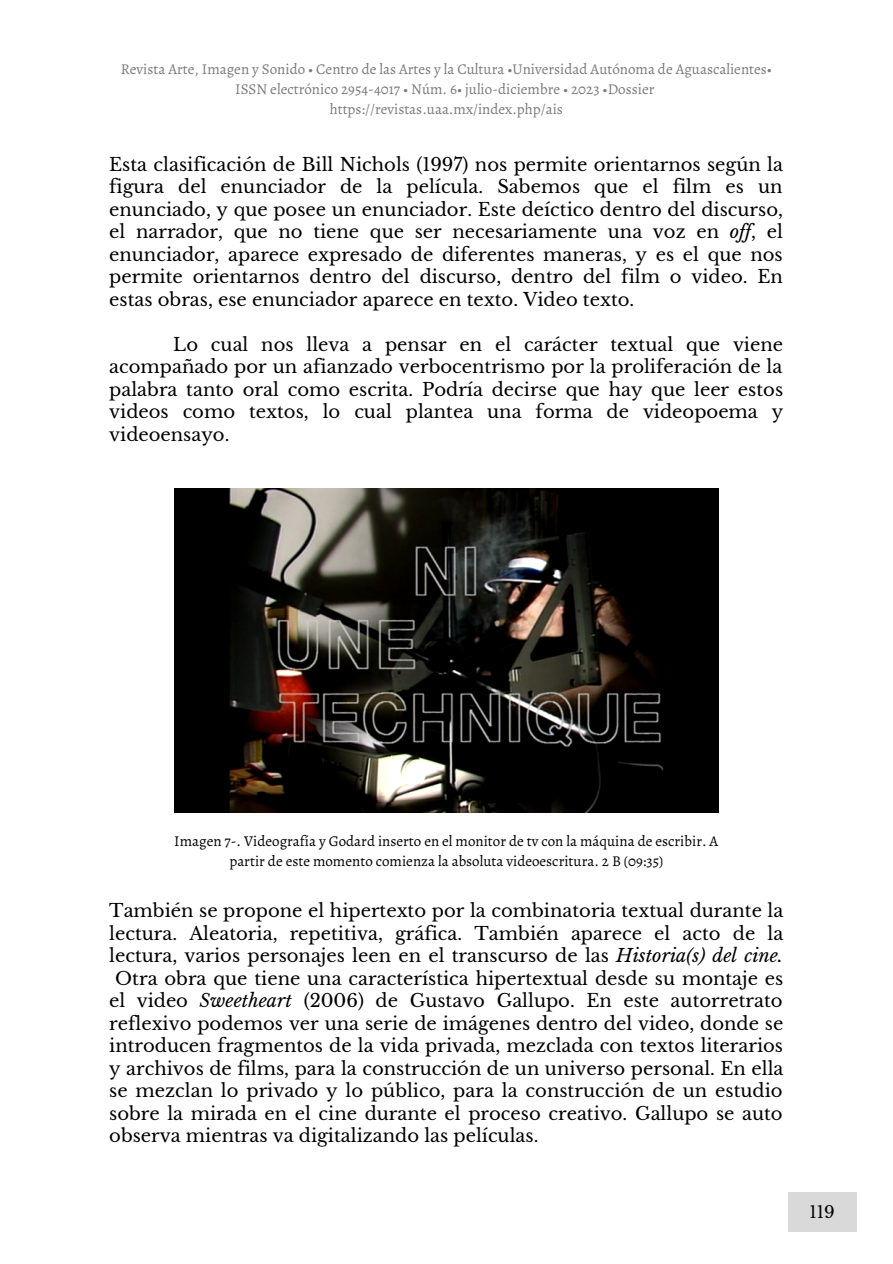
<style>
.page{position:relative;width:893px;height:1264px;background:#fff}
.page>*{position:absolute;margin:0;border:0;box-sizing:border-box;transform-origin:0 0}
.t1{font:18px/22.5px "Libre Baskerville";color:#000;text-align:justify}
.t2{font:16.5px "Libre Baskerville";color:#000}
.t3{font:15px/20.2px "Alegreya";color:#7b7a7a;text-align:center}
.t4{font:15px/20.2px "Alegreya";color:#000;text-align:center}
.s1{font-style:italic}
</style>
<div class="page">
<div style="left:788px;top:1191px;width:68px;height:40px;background:#d9d9d9"></div>
<img style="left:174px;top:488px;width:544px;height:324px">
<p class="t3" style="left:121px;top:58px;width:652px">Revista Arte, Imagen y Sonido • Centro de las Artes y la Cultura •Universidad Autónoma de Aguascalientes•<br>ISSN electrónico 2954-4017 • Núm. 6• julio-diciembre • 2023 •Dossier</p>
<p class="t3" style="left:330px;top:99px;width:235px">https://revistas.uaa.mx/index.php/ais</p>
<p class="t1" style="left:109px;top:153px;width:675px">Esta clasificación de Bill Nichols (1997) nos permite orientarnos según la figura del enunciador de la película. Sabemos que el film es un enunciado, y que posee un enunciador. Este deíctico dentro del discurso, el narrador, que no tiene que ser necesariamente una voz en <span class="s1">of</span> , el enunciador, aparece expresado de diferentes maneras, y es el que nos permite orientarnos dentro del discurso, dentro del film o video. En estas obras, ese enunciador aparece en texto. Video texto.</p>
<p class="t1" style="left:109px;top:333px;width:675px;text-indent:64px">Lo cual nos lleva a pensar en el carácter textual que viene acompañado por un afianzado verbocentrismo por la proliferación de la palabra tanto oral como escrita. Podría decirse que hay que leer estos videos como textos, lo cual plantea una forma de videopoema y videoensayo.</p>
<p class="t4" style="left:174px;top:830px;width:545px">Imagen 7-. Videografía y Godard inserto en el monitor de tv con la máquina de escribir. A partir de este momento comienza la absoluta videoescritura. 2 B (09:35)</p>
<p class="t1" style="left:109px;top:899px;width:675px">También se propone el hipertexto por la combinatoria textual durante la</p>
<p class="t1" style="left:109px;top:922px;width:675px">lectura. Aleatoria, repetitiva, gráfica. También aparece el acto de la</p>
<p class="t1" style="left:109px;top:944px;width:675px">lectura, varios personajes leen en el transcurso de las <span class="s1">Historia(s) del cine.</span></p>
<p class="t1" style="left:115px;top:967px;width:669px">Otra obra que tiene una característica hipertextual desde su montaje es</p>
<p class="t1" style="left:109px;top:989px;width:675px">el video <span class="s1">Sweetheart</span> (2006) de Gustavo Gallupo. En este autorretrato</p>
<p class="t1" style="left:109px;top:1012px;width:675px">reflexivo podemos ver una serie de imágenes dentro del video, donde se</p>
<p class="t1" style="left:109px;top:1034px;width:675px">introducen fragmentos de la vida privada, mezclada con textos literarios</p>
<p class="t1" style="left:109px;top:1057px;width:675px">y archivos de films, para la construcción de un universo personal. En ella</p>
<p class="t1" style="left:109px;top:1079px;width:674px">se mezclan lo privado y lo público, para la construcción de un estudio</p>
<p class="t1" style="left:109px;top:1102px;width:675px">sobre la mirada en el cine durante el proceso creativo. Gallupo se auto</p>
<p class="t1" style="left:109px;top:1124px;width:430px">observa mientras va digitalizando las películas.</p>
<p class="t2" style="left:809px;top:1201px;width:27px">119</p>
</div>
